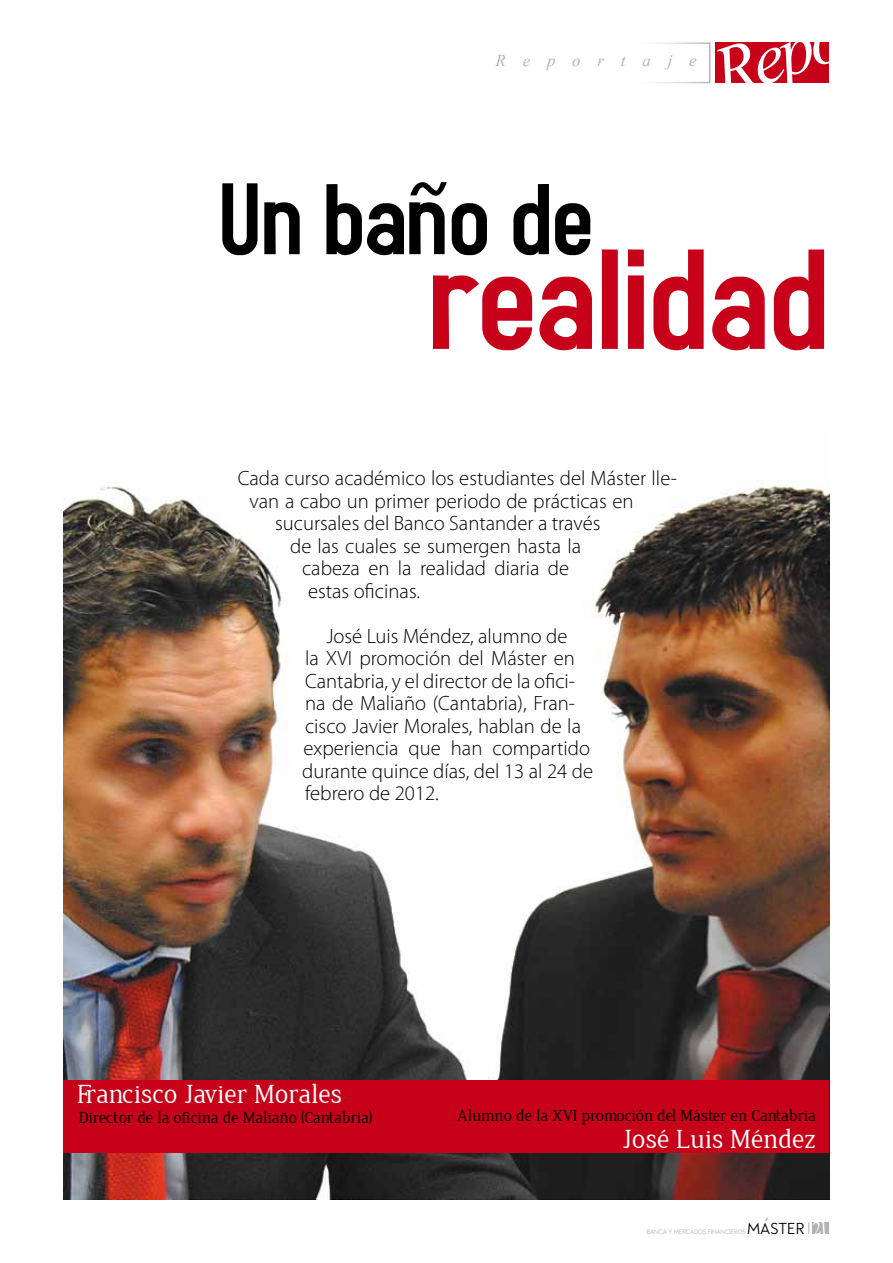
<style>
.page{position:relative;width:893px;height:1263px;background:#fff}
.page>*{position:absolute;margin:0;border:0;box-sizing:border-box;transform-origin:0 0}
.t1{font:90px "Vijaya";color:#fff}
.t2{font:27px "Jura";color:#fff}
.t3{font:21px "Vijaya";letter-spacing:.8em;color:#b1b3b4}
.t4{font:300 20.7px/22.5px "Myriad Pro";color:#000}
.t5{font:16.5px "Jura";color:#000}
.t6{font:13.65px "Edelsans";color:#000}
.t7{font:5.7px "Edelsans";letter-spacing:-.025em;color:#b1b3b4}
</style>
<div class="page">
<img style="left:64px;top:480px;width:765px;height:719px">
<svg style="left:222px;top:182px;width:602px;height:168px"></svg>
<div style="left:64px;top:1080px;width:765px;height:72px;background:#c70119"></div>
<div style="left:715px;top:42px;width:114px;height:41px;background:#c70119"></div>
<div style="left:595px;top:42px;width:115px;height:41px;border:2px solid #fff"></div>
<div style="left:813px;top:1223px;width:16px;height:11px;background:#b1b3b4"></div>
<svg style="left:808px;top:1222px;width:20px;height:12px"></svg>
<p class="t3" style="left:496px;top:43px;width:203px">Reportaje</p>
<p class="t1" style="left:691px;top:9px;width:160px;rotate:-19deg">Repor</p>
<p class="t4" style="left:238px;top:467px;width:441px">Cada curso académico los estudiantes del Máster lle-</p>
<p class="t4" style="left:250px;top:490px;width:385px">van a cabo un primer periodo de prácticas en</p>
<p class="t4" style="left:275px;top:512px;width:327px">sucursales del Banco Santander a través</p>
<p class="t4" style="left:290px;top:535px;width:293px">de las cuales se sumergen hasta la</p>
<p class="t4" style="left:302px;top:557px;width:268px">cabeza en la realidad diaria de</p>
<p class="t4" style="left:308px;top:580px;width:113px">estas oficinas.</p>
<p class="t4" style="left:302px;top:625px;width:293px;text-indent:24px">José Luis Méndez, alumno de<br>la XVI promoción del Máster en<br>Cantabria, y el director de la ofici&shy;na de Maliaño (Cantabria), Fran&shy;cisco Javier Morales, hablan de la experiencia que han compartido durante quince días, del 13 al 24 de febrero de 2012.</p>
<p class="t2" style="left:78px;top:1080px;width:267px">Francisco Javier Morales</p>
<p class="t5" style="left:79px;top:1109px;width:295px">Director de la oficina de Maliaño (Cantabria)</p>
<p class="t5" style="left:458px;top:1107px;width:360px">Alumno de la XVI promoción del Máster en Cantabria</p>
<p class="t2" style="left:623px;top:1125px;width:195px">José Luis Méndez</p>
<p class="t7" style="left:647px;top:1228px;width:100px">BANCA Y MERCADOS FINANCIEROS</p>
<p class="t6" style="left:747px;top:1220px;width:59px">MASTER</p>
</div>
